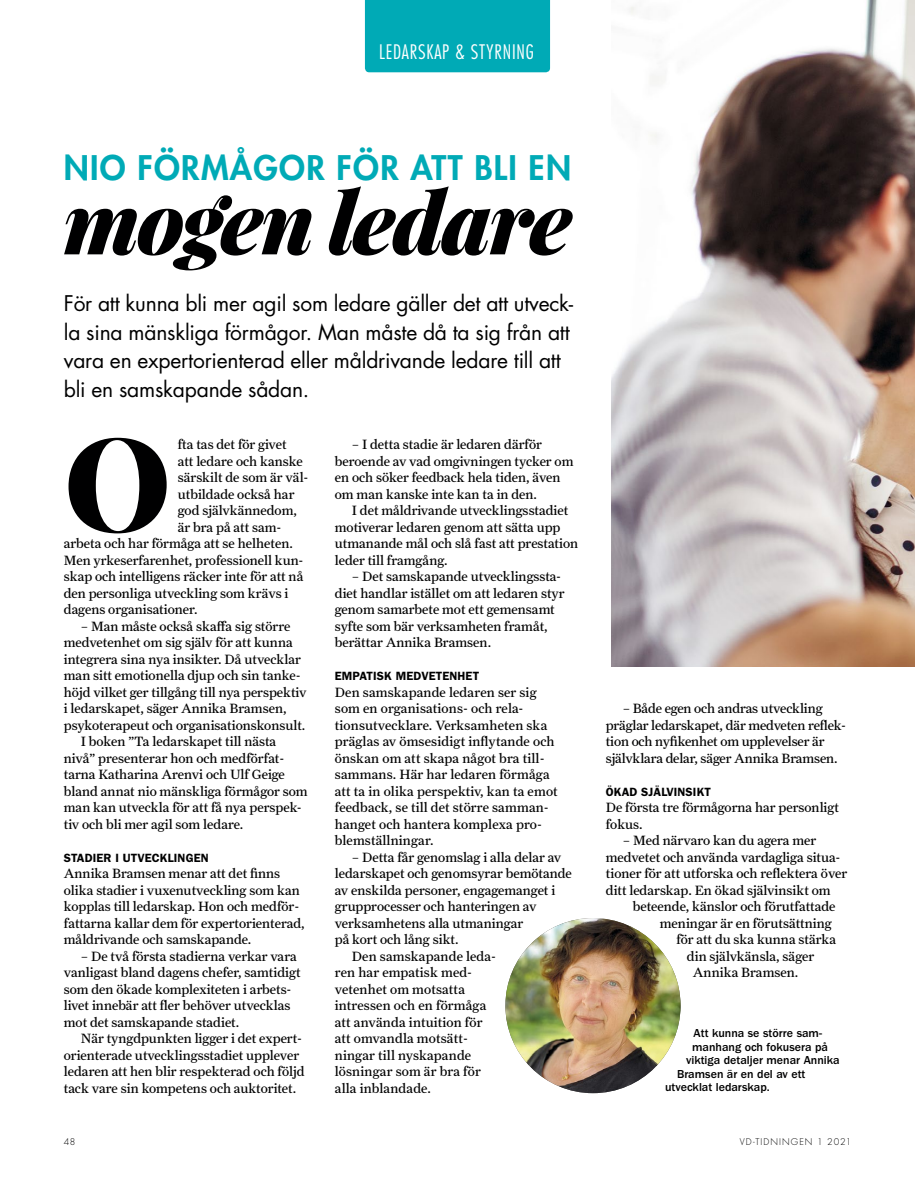
<style>
.page{position:relative;width:915px;height:1191px;background:#fff}
.page>*{position:absolute;margin:0;border:0;box-sizing:border-box;transform-origin:0 0}
.Bröd_m_Anfang{font:900 129.9px "Playfair Display";color:#000001}
.Stor_rubrik_Playfair{font:italic 900 85.5px "Playfair Display";letter-spacing:-.03em;color:#000001}
.Överrubrik_Futura{font:800 33px "Futura Std";letter-spacing:.04em;color:#00aab6}
.Ingress_futura{font:21px/28.5px "Futura Std";letter-spacing:-.01em;color:#000001}
.t1{font:300 condensed 19.5px "Futura Std";letter-spacing:.04em;color:#fff}
.Bröd{font:13.5px/16.5px "Farnham Text";color:#000001}
.Bröd_-_Utan_indrag{font:13.5px/16.5px "Farnham Text";color:#000001}
.Bröd_m_Anfang-2{font:13.5px "Farnham Text";color:#000001}
.Bildtext{font:500 12px "ITC Franklin Gothic Std";color:#000001}
.Bröd_-_Utan_indrag-2{font:600 12px "ITC Franklin Gothic Std";letter-spacing:.01em;color:#000001}
.t2{font:300 9px "Futura Std";letter-spacing:.115em;color:#000001}
</style>
<div class="page">
<div style="left:365px;top:0;width:185px;height:72px;background:#00aab6"></div>
<img style="left:505px;top:918px;width:175px;height:175px;border-radius:88px">
<img style="left:611px;top:0;width:303px;height:666px">
<h3 class="t1" style="left:379px;top:40px;width:156px">LEDARSKAP &amp; STYRNING</h3>
<p class="Överrubrik_Futura" style="left:64px;top:147px;width:508px">NIO FÖRMÅGOR FÖR ATT BLI EN</p>
<p class="Stor_rubrik_Playfair" style="left:64px;top:163px;width:509px">mogen ledare</p>
<p class="Ingress_futura" style="left:64px;top:290px;width:511px">För att kunna bli mer agil som ledare gäller det att utveck&shy;la sina mänskliga förmågor. Man måste då ta sig från att vara en expertorienterad eller måldrivande ledare till att bli en samskapande sådan.</p>
<p class="Bröd_m_Anfang" style="left:64px;top:399px;width:109px">O</p>
<p class="Bröd_m_Anfang-2" style="left:178px;top:436px;width:110px">fta tas det för givet</p>
<p class="Bröd_m_Anfang-2" style="left:178px;top:453px;width:126px">att ledare och kanske</p>
<p class="Bröd_m_Anfang-2" style="left:178px;top:469px;width:132px">särskilt de som är väl-</p>
<p class="Bröd_m_Anfang-2" style="left:178px;top:486px;width:118px">utbildade också har</p>
<p class="Bröd_m_Anfang-2" style="left:178px;top:502px;width:121px">god självkännedom,</p>
<p class="Bröd_m_Anfang-2" style="left:178px;top:519px;width:105px">är bra på att sam-</p>
<p class="Bröd_m_Anfang-2" style="left:64px;top:535px;width:230px">arbeta och har förmåga att se helheten.</p>
<p class="Bröd_m_Anfang-2" style="left:64px;top:552px;width:241px">Men yrkeserfarenhet, professionell kun-</p>
<p class="Bröd_m_Anfang-2" style="left:64px;top:568px;width:241px">skap och intelligens räcker inte för att nå</p>
<p class="Bröd_m_Anfang-2" style="left:64px;top:585px;width:226px">den personliga utveckling som krävs i</p>
<p class="Bröd_m_Anfang-2" style="left:64px;top:601px;width:135px">dagens organisationer.</p>
<p class="Bröd" style="left:64px;top:617px;width:244px;text-indent:17px">– Man måste också skaffa sig större medvetenhet om sig själv för att kunna integrera sina nya insikter. Då utvecklar man sitt emotionella djup och sin tanke&shy;höjd vilket ger tillgång till nya perspektiv i ledarskapet, säger Annika Bramsen, psykoterapeut och organisationskonsult.</p>
<p class="Bröd" style="left:64px;top:733px;width:245px;text-indent:17px">I boken ”Ta ledarskapet till nästa nivå” presenterar hon och medförfat&shy;tarna Katharina Arenvi och Ulf Geige bland annat nio mänskliga förmågor som man kan utveckla för att få nya perspek&shy;tiv och bli mer agil som ledare.</p>
<p class="Bröd_-_Utan_indrag-2" style="left:64px;top:850px;width:146px">STADIER I UTVECKLINGEN</p>
<p class="Bröd_-_Utan_indrag" style="left:64px;top:865px;width:242px">Annika Bramsen menar att det finns olika stadier i vuxenutveckling som kan kopplas till ledarskap. Hon och medför&shy;fattarna kallar dem för expertorienterad, måldrivande och samskapande.</p>
<p class="Bröd" style="left:64px;top:947px;width:238px;text-indent:17px">– De två första stadierna verkar vara vanligast bland dagens chefer, samtidigt som den ökade komplexiteten i arbets&shy;livet innebär att fler behöver utvecklas mot det samskapande stadiet.</p>
<p class="Bröd" style="left:64px;top:1030px;width:242px;text-indent:17px">När tyngdpunkten ligger i det expert&shy;orienterade utvecklingsstadiet upplever ledaren att hen blir respekterad och följd tack vare sin kompetens och auktoritet.</p>
<p class="Bröd" style="left:335px;top:436px;width:240px;text-indent:17px">– I detta stadie är ledaren därför beroende av vad omgivningen tycker om en och söker feedback hela tiden, även om man kanske inte kan ta in den.</p>
<p class="Bröd" style="left:335px;top:502px;width:245px;text-indent:17px">I det måldrivande utvecklingsstadiet motiverar ledaren genom att sätta upp utmanande mål och slå fast att prestation leder till framgång.</p>
<p class="Bröd" style="left:335px;top:568px;width:231px;text-indent:17px">– Det samskapande utvecklingssta&shy;diet handlar istället om att ledaren styr genom samarbete mot ett gemensamt syfte som bär verksamheten framåt, berättar Annika Bramsen.</p>
<p class="Bröd_-_Utan_indrag-2" style="left:335px;top:669px;width:146px">EMPATISK MEDVETENHET</p>
<p class="Bröd_-_Utan_indrag" style="left:335px;top:683px;width:224px">Den samskapande ledaren ser sig som en organisations- och rela&shy;tionsutvecklare. Verksamheten ska präglas av ömsesidigt inflytande och önskan om att skapa något bra till&shy;sammans. Här har ledaren förmåga att ta in olika perspektiv, kan ta emot feedback, se till det större samman&shy;hanget och hantera komplexa pro&shy;blemställningar.</p>
<p class="Bröd" style="left:335px;top:848px;width:238px;text-indent:17px">– Detta får genomslag i alla delar av ledarskapet och genomsyrar bemötande av enskilda personer, engagemanget i grupprocesser och hanteringen av verksamhetens alla utmaningar<br>på kort och lång sikt.</p>
<p class="Bröd" style="left:335px;top:947px;width:163px;text-indent:17px">Den samskapande leda&shy;ren har empatisk med&shy;vetenhet om motsatta intressen och en förmåga att använda intuition för att omvandla motsätt&shy;ningar till nyskapande lösningar som är bra för alla inblandade.</p>
<p class="Bröd" style="left:605px;top:700px;width:241px;text-indent:17px">– Både egen och andras utveckling präglar ledarskapet, där medveten reflek&shy;tion och nyfikenhet om upplevelser är självklara delar, säger Annika Bramsen.</p>
<p class="Bröd_-_Utan_indrag-2" style="left:605px;top:784px;width:107px">ÖKAD SJÄLVINSIKT</p>
<p class="Bröd_-_Utan_indrag" style="left:605px;top:799px;width:235px">De första tre förmågorna har personligt fokus.</p>
<p class="Bröd" style="left:622px;top:832px;width:195px">– Med närvaro kan du agera mer</p>
<p class="Bröd" style="left:605px;top:848px;width:236px">medvetet och använda vardagliga situa-</p>
<p class="Bröd" style="left:605px;top:865px;width:243px">tioner för att utforska och reflektera över</p>
<p class="Bröd" style="left:605px;top:881px;width:226px">ditt ledarskap. En ökad självinsikt om</p>
<p class="Bröd" style="left:632px;top:898px;width:204px">beteende, känslor och förutfattade</p>
<p class="Bröd" style="left:659px;top:914px;width:173px">meningar är en förutsättning</p>
<p class="Bröd" style="left:676px;top:931px;width:161px">för att du ska kunna stärka</p>
<p class="Bröd" style="left:686px;top:947px;width:129px">din självkänsla, säger</p>
<p class="Bröd" style="left:692px;top:964px;width:107px">Annika Bramsen.</p>
<p class="Bildtext" style="left:693px;top:1026px;width:130px">Att kunna se större sam-</p>
<p class="Bildtext" style="left:691px;top:1040px;width:137px">manhang och fokusera på</p>
<p class="Bildtext" style="left:685px;top:1053px;width:155px">viktiga detaljer menar Annika</p>
<p class="Bildtext" style="left:676px;top:1067px;width:130px">Bramsen är en del av ett</p>
<p class="Bildtext" style="left:664px;top:1080px;width:106px">utvecklat ledarskap.</p>
<p class="t2" style="left:64px;top:1136px;width:13px">48</p>
<p class="t2" style="left:739px;top:1136px;width:113px">VD-TIDNINGEN 1 2021</p>
</div>
